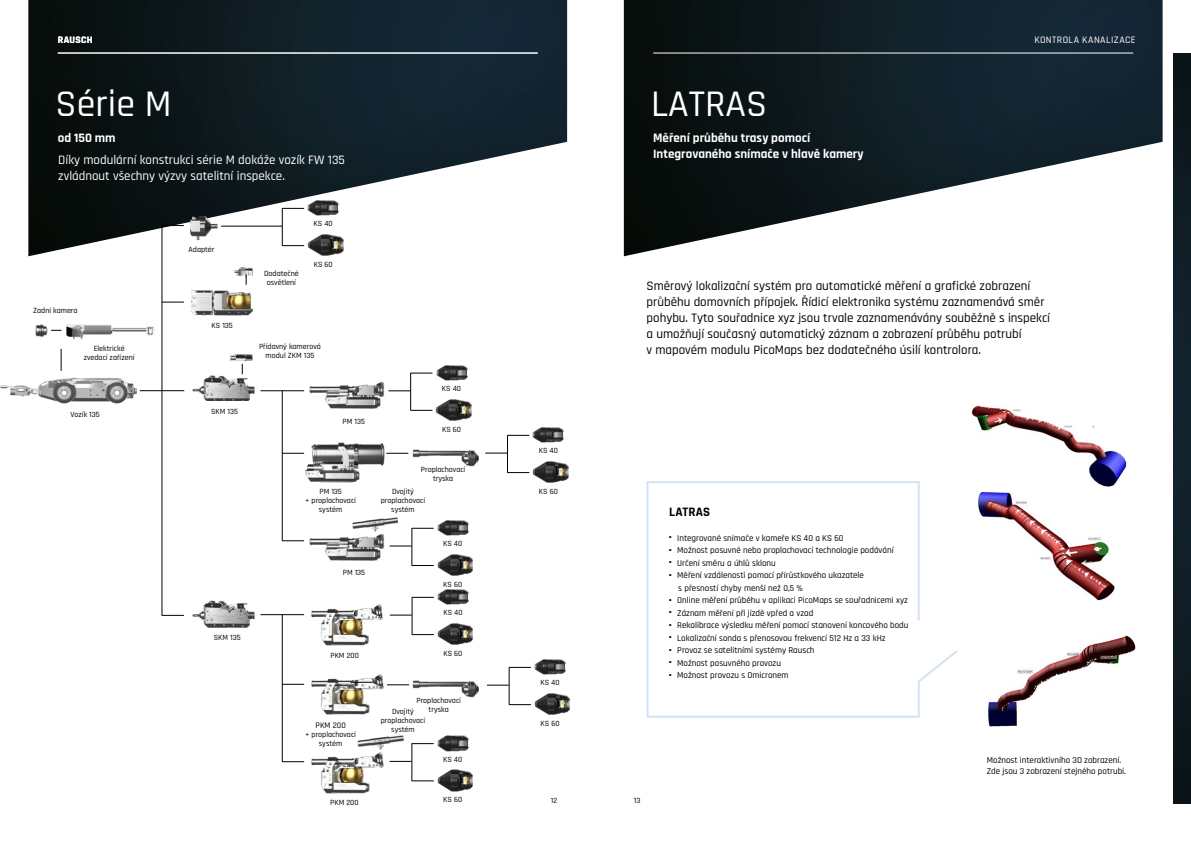
<style>
.page{position:relative;width:1191px;height:842px;background:#fff}
.page>*{position:absolute;margin:0;border:0;box-sizing:border-box;transform-origin:0 0}
.t1{font:500 38px "Rajdhani";color:#fff}
.t2{font:500 13px/16px "Rajdhani";color:#000}
.t3{font:500 13px/16px "Rajdhani";color:#fff}
.t4{font:700 13px/16px "Rajdhani";color:#fff}
.t5{font:700 13px "Rajdhani";letter-spacing:.015em;color:#000}
.t6{font:500 10px "Rajdhani";letter-spacing:.045em;color:#fff}
.t7{font:700 10px "Rajdhani";letter-spacing:.03em;color:#fff}
.t8{font:500 9px/11px "Rajdhani";color:#000}
.t9{font:500 8.5px "Rajdhani";color:#000}
.t10{font:500 8px/9px "Rajdhani";color:#000;text-align:center}
</style>
<div class="page">
<img style="left:624px;top:0;width:538px;height:256px">
<img style="left:978px;top:492px;width:136px;height:108px">
<hr style="left:653px;top:53px;width:480px;height:1px;background:#fff">
<img style="left:28px;top:0;width:539px;height:256px">
<hr style="left:58px;top:53px;width:480px;height:1px;background:#fff">
<img style="left:971px;top:405px;width:155px;height:81px">
<svg style="left:646px;top:481px;width:312px;height:237px"></svg>
<img style="left:988px;top:635px;width:148px;height:91px">
<img style="left:184px;top:212px;width:35px;height:29px">
<img style="left:192px;top:370px;width:69px;height:31px">
<img style="left:229px;top:354px;width:24px;height:16px">
<hr style="left:162px;top:226px;width:1px;height:390px;background:#000">
<img style="left:183px;top:290px;width:70px;height:26px">
<img style="left:234px;top:267px;width:19px;height:11px">
<img style="left:311px;top:604px;width:80px;height:42px">
<img style="left:311px;top:674px;width:80px;height:41px">
<img style="left:311px;top:756px;width:73px;height:38px">
<img style="left:352px;top:517px;width:64px;height:28px">
<img style="left:337px;top:735px;width:85px;height:29px">
<img style="left:302px;top:527px;width:89px;height:34px">
<img style="left:302px;top:381px;width:89px;height:28px">
<img style="left:301px;top:442px;width:89px;height:41px">
<img style="left:412px;top:449px;width:75px;height:18px">
<img style="left:412px;top:680px;width:75px;height:18px">
<img style="left:0;top:364px;width:136px;height:40px">
<img style="left:60px;top:324px;width:95px;height:15px">
<hr style="left:282px;top:391px;width:1px;height:150px;background:#000">
<hr style="left:282px;top:615px;width:1px;height:147px;background:#000">
<img style="left:35px;top:324px;width:13px;height:13px">
<hr style="left:282px;top:208px;width:1px;height:38px;background:#000">
<img style="left:307px;top:199px;width:36px;height:17px">
<img style="left:304px;top:231px;width:44px;height:25px">
<svg style="left:282px;top:208px;width:22px;height:1px"></svg>
<svg style="left:282px;top:245px;width:22px;height:1px"></svg>
<hr style="left:221px;top:226px;width:61px;height:1px;background:#000">
<hr style="left:410px;top:373px;width:1px;height:37px;background:#000">
<img style="left:436px;top:365px;width:32px;height:15px">
<img style="left:435px;top:399px;width:37px;height:22px">
<svg style="left:410px;top:373px;width:22px;height:1px"></svg>
<svg style="left:410px;top:410px;width:22px;height:1px"></svg>
<svg style="left:388px;top:391px;width:22px;height:1px"></svg>
<hr style="left:507px;top:435px;width:1px;height:38px;background:#000">
<img style="left:532px;top:427px;width:32px;height:16px">
<img style="left:532px;top:461px;width:37px;height:22px">
<svg style="left:507px;top:435px;width:22px;height:1px"></svg>
<svg style="left:507px;top:472px;width:22px;height:1px"></svg>
<svg style="left:485px;top:453px;width:22px;height:1px"></svg>
<hr style="left:412px;top:597px;width:1px;height:38px;background:#000">
<img style="left:437px;top:589px;width:32px;height:16px">
<img style="left:437px;top:623px;width:36px;height:22px">
<svg style="left:412px;top:597px;width:22px;height:1px"></svg>
<svg style="left:412px;top:634px;width:22px;height:1px"></svg>
<svg style="left:390px;top:615px;width:22px;height:1px"></svg>
<hr style="left:509px;top:667px;width:1px;height:38px;background:#000">
<img style="left:534px;top:659px;width:32px;height:16px">
<img style="left:534px;top:693px;width:36px;height:22px">
<svg style="left:509px;top:667px;width:22px;height:1px"></svg>
<svg style="left:509px;top:704px;width:22px;height:1px"></svg>
<svg style="left:487px;top:685px;width:22px;height:1px"></svg>
<hr style="left:412px;top:528px;width:1px;height:37px;background:#000">
<img style="left:437px;top:520px;width:32px;height:16px">
<img style="left:437px;top:554px;width:36px;height:22px">
<svg style="left:412px;top:528px;width:22px;height:1px"></svg>
<svg style="left:412px;top:565px;width:22px;height:1px"></svg>
<svg style="left:389px;top:546px;width:22px;height:1px"></svg>
<hr style="left:412px;top:743px;width:1px;height:38px;background:#000">
<img style="left:437px;top:735px;width:32px;height:16px">
<img style="left:437px;top:769px;width:36px;height:23px">
<svg style="left:412px;top:743px;width:22px;height:1px"></svg>
<svg style="left:412px;top:781px;width:22px;height:1px"></svg>
<svg style="left:389px;top:761px;width:22px;height:1px"></svg>
<svg style="left:162px;top:225px;width:22px;height:1px"></svg>
<svg style="left:162px;top:302px;width:22px;height:1px"></svg>
<hr style="left:140px;top:390px;width:44px;height:1px;background:#000">
<svg style="left:162px;top:615px;width:22px;height:1px"></svg>
<svg style="left:282px;top:453px;width:22px;height:1px"></svg>
<svg style="left:282px;top:541px;width:22px;height:1px"></svg>
<svg style="left:261px;top:391px;width:43px;height:1px"></svg>
<svg style="left:282px;top:684px;width:22px;height:1px"></svg>
<svg style="left:261px;top:614px;width:43px;height:1px"></svg>
<svg style="left:282px;top:761px;width:22px;height:1px"></svg>
<svg style="left:386px;top:453px;width:22px;height:1px"></svg>
<img style="left:192px;top:600px;width:69px;height:28px">
<svg style="left:61px;top:349px;width:1px;height:22px"></svg>
<img style="left:1174px;top:54px;width:17px;height:749px">
<svg style="left:350px;top:682px;width:22px;height:1px"></svg>
<svg style="left:387px;top:685px;width:22px;height:1px"></svg>
<p class="t7" style="left:58px;top:34px;width:36px">RAUSCH</p>
<h1 class="t1" style="left:56px;top:81px;width:118px">Série M</h1>
<h2 class="t4" style="left:58px;top:130px;width:59px">od 150 mm</h2>
<h2 class="t3" style="left:58px;top:153px;width:288px">Díky modulární konstrukci série M dokáže vozík FW 135 zvládnout všechny výzvy satelitní inspekce.</h2>
<p class="t10" style="left:33px;top:306px;width:46px">Zadní kamera</p>
<p class="t10" style="left:84px;top:344px;width:52px">Elektrické zvedací zařízení</p>
<p class="t10" style="left:70px;top:410px;width:31px">Vozík 135</p>
<p class="t10" style="left:189px;top:245px;width:27px">Adaptér</p>
<p class="t10" style="left:212px;top:321px;width:23px">KS 135</p>
<p class="t10" style="left:211px;top:407px;width:28px">SKM 135</p>
<p class="t10" style="left:264px;top:269px;width:36px">Dodatečné osvětlení</p>
<p class="t10" style="left:314px;top:220px;width:21px">KS 40</p>
<p class="t10" style="left:314px;top:260px;width:20px">KS 60</p>
<p class="t10" style="left:259px;top:342px;width:63px">Přídavný kamerová modul ZKM 135</p>
<p class="t10" style="left:342px;top:417px;width:24px">PM 135</p>
<p class="t10" style="left:214px;top:633px;width:28px">SKM 135</p>
<p class="t10" style="left:305px;top:487px;width:52px">PM 135<br>+ proplachovací systém</p>
<p class="t10" style="left:343px;top:568px;width:24px">PM 135</p>
<p class="t10" style="left:330px;top:651px;width:30px">PKM 200</p>
<p class="t9" style="left:315px;top:720px;width:32px">PKM 200</p>
<p class="t10" style="left:305px;top:730px;width:52px">+ proplachovací systém</p>
<p class="t10" style="left:330px;top:798px;width:30px">PKM 200</p>
<p class="t10" style="left:442px;top:384px;width:21px">KS 40</p>
<p class="t10" style="left:442px;top:425px;width:20px">KS 60</p>
<p class="t10" style="left:421px;top:465px;width:46px">Proplachovací tryska</p>
<p class="t10" style="left:381px;top:487px;width:46px">Dvojitý proplachovací systém</p>
<p class="t10" style="left:443px;top:539px;width:21px">KS 40</p>
<p class="t10" style="left:443px;top:580px;width:20px">KS 60</p>
<p class="t10" style="left:443px;top:608px;width:21px">KS 40</p>
<p class="t10" style="left:443px;top:649px;width:20px">KS 60</p>
<p class="t10" style="left:416px;top:696px;width:46px">Proplachovací tryska</p>
<p class="t10" style="left:381px;top:707px;width:46px">Dvojitý proplachovací systém</p>
<p class="t10" style="left:443px;top:755px;width:21px">KS 40</p>
<p class="t10" style="left:443px;top:795px;width:20px">KS 60</p>
<h1 class="t1" style="left:651px;top:81px;width:118px">LATRAS</h1>
<h2 class="t4" style="left:653px;top:130px;width:212px">Měření průběhu trasy pomocí<br>Integrovaného snímače v hlavě kamery</h2>
<p class="t6" style="left:1034px;top:34px;width:103px">KONTROLA KANALIZACE</p>
<p class="t10" style="left:539px;top:447px;width:21px">KS 40</p>
<p class="t10" style="left:539px;top:487px;width:20px">KS 60</p>
<p class="t10" style="left:540px;top:679px;width:21px">KS 40</p>
<p class="t10" style="left:540px;top:719px;width:20px">KS 60</p>
<p class="t2" style="left:646px;top:278px;width:405px">Směrový lokalizační systém pro automatické měření a grafické zobrazení průběhu domovních přípojek. Řídicí elektronika systému zaznamenává směr pohybu. Tyto souřadnice xyz jsou trvale zaznamenávány souběžně s inspekcí a umožňují současný automatický záznam a zobrazení průběhu potrubí<br>v mapovém modulu PicoMaps bez dodatečného úsilí kontrolora.</p>
<h2 class="t5" style="left:669px;top:503px;width:42px">LATRAS</h2>
<p class="t8" style="left:669px;top:532px;width:176px"><sup>■</sup> Integrované snímače v kameře KS 40 a KS 60</p>
<p class="t8" style="left:669px;top:545px;width:226px"><sup>■</sup> Možnost posuvné nebo proplachovací technologie podávání</p>
<p class="t8" style="left:669px;top:557px;width:108px"><sup>■</sup> Určení směru a úhlů sklonu</p>
<p class="t8" style="left:678px;top:569px;width:187px;line-height:12.5px;text-indent:-9px"><sup>■</sup> Měření vzdálenosti pomocí přírůstkového ukazatele s přesností chyby menší než 0,5 %</p>
<p class="t8" style="left:669px;top:595px;width:240px"><sup>■</sup> Online měření průběhu v aplikaci PicoMaps se souřadnicemi xyz</p>
<p class="t8" style="left:669px;top:607px;width:146px"><sup>■</sup> Záznam měření při jízdě vpřed a vzad</p>
<p class="t8" style="left:669px;top:620px;width:241px"><sup>■</sup> Rekalibrace výsledku měření pomocí stanovení koncového bodu</p>
<p class="t8" style="left:669px;top:632px;width:218px"><sup>■</sup> Lokalizační sonda s přenosovou frekvencí 512 Hz a 33 kHz</p>
<p class="t8" style="left:669px;top:645px;width:147px"><sup>■</sup> Provoz se satelitními systémy Rausch</p>
<p class="t8" style="left:669px;top:657px;width:113px"><sup>■</sup> Možnost posuvného provozu</p>
<p class="t8" style="left:669px;top:670px;width:121px"><sup>■</sup> Možnost provozu s Omicronem</p>
<p class="t8" style="left:986px;top:755px;width:141px">Možnost interaktivního 3D zobrazení.<br>Zde jsou 3 zobrazení stejného potrubí.</p>
<p class="t10" style="left:551px;top:796px;width:8px">12</p>
<p class="t10" style="left:634px;top:796px;width:8px">13</p>
</div>
